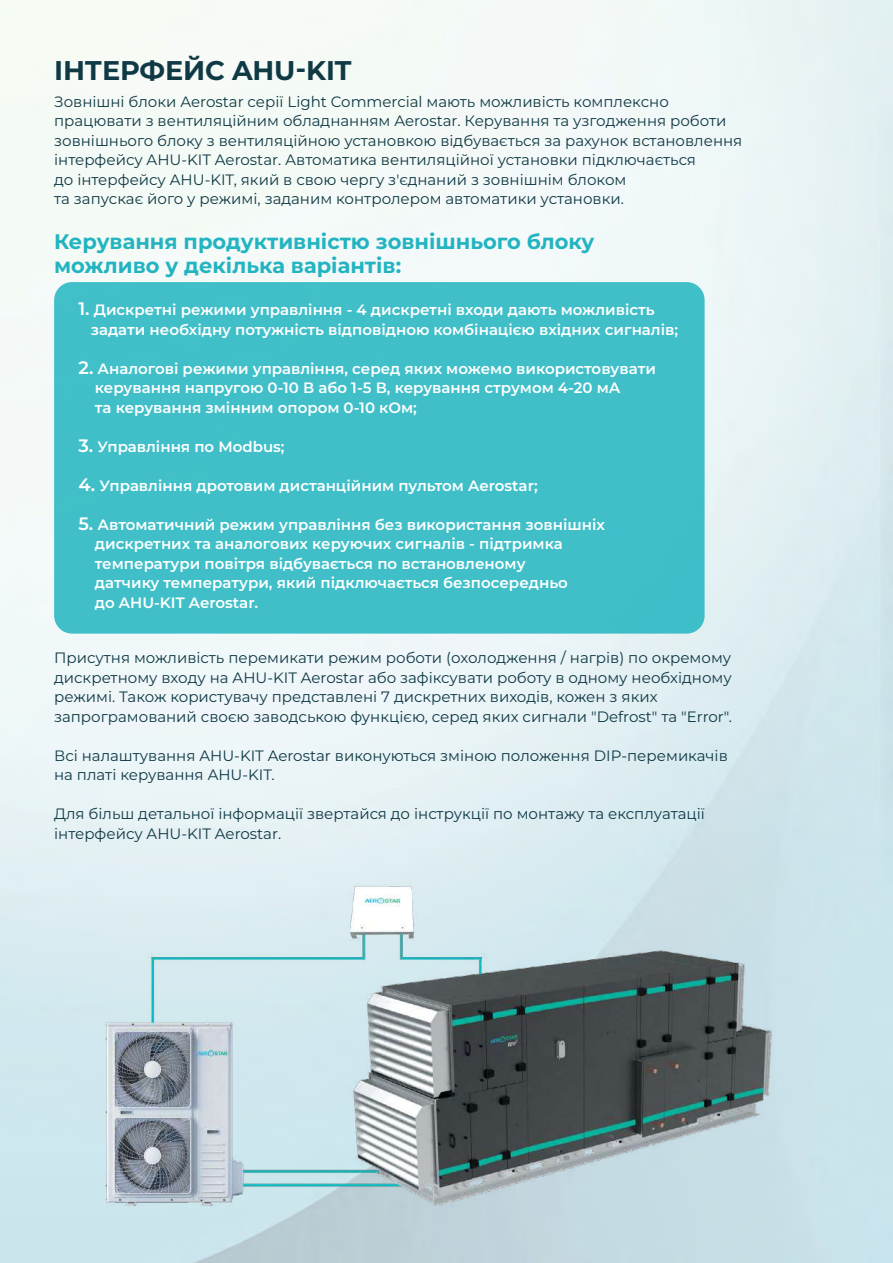
<style>
.page{position:relative;width:893px;height:1263px;background:#fff}
.page>*{position:absolute;margin:0;border:0;box-sizing:border-box;transform-origin:0 0}
.t1{font:700 27px "Montserrat";letter-spacing:-.005em;color:#0f3945}
.t2{font:700 21px/24px "Montserrat";color:#22b4c0}
.t3{font:15px/19.5px "Montserrat";color:#0f3945}
.t4{font:600 15px/19.5px "Montserrat";color:#fff}
.s1{font-size:18px}
</style>
<div class="page">
<div style="left:54px;top:282px;width:651px;height:352px;background:#40bfc9;border-radius:18px"></div>
<img style="left:91px;top:874px;width:690px;height:389px">
<h1 class="t1" style="left:54px;top:53px;width:299px">ІНТЕРФЕЙС AHU-KIT</h1>
<p class="t3" style="left:54px;top:91px;width:690px">Зовнішні блоки Aerostar серії Light Commercial мають можливість комплексно працювати з вентиляційним обладнанням Aerostar. Керування та узгодження роботи зовнішнього блоку з вентиляційною установкою відбувається за рахунок встановлення інтерфейсу AHU-KIT Aerostar. Автоматика вентиляційної установки підключається<br>до інтерфейсу AHU-KIT, який в свою чергу з'єднаний з зовнішнім блоком<br>та запускає його у режимі, заданим контролером автоматики установки.</p>
<h2 class="t2" style="left:54px;top:229px;width:542px">Керування продуктивністю зовнішнього блоку можливо у декілька варіантів:</h2>
<p class="t4" style="left:91px;top:300px;width:589px;text-indent:-12px"><span class="s1">1.</span> Дискретні режими управління - 4 дискретні входи дають можливість задати необхідну потужність відповідною комбінацією вхідних сигналів;</p>
<p class="t4" style="left:95px;top:358px;width:562px;text-indent:-17px"><span class="s1">2.</span> Аналогові режими управління, серед яких можемо використовувати керування напругою 0-10 В або 1-5 В, керування струмом 4-20 мА<br>та керування змінним опором 0-10 кОм;</p>
<p class="t4" style="left:78px;top:436px;width:208px"><span class="s1">3.</span> Управління по Modbus;</p>
<p class="t4" style="left:78px;top:475px;width:461px"><span class="s1">4.</span> Управління дротовим дистанційним пультом Aerostar;</p>
<p class="t4" style="left:95px;top:514px;width:512px;text-indent:-17px"><span class="s1">5.</span> Автоматичний режим управління без використання зовнішніх дискретних та аналогових керуючих сигналів - підтримка температури повітря відбувається по встановленому<br>датчику температури, який підключається безпосередньо<br>до AHU-KIT Aerostar.</p>
<p class="t3" style="left:54px;top:647px;width:679px">Присутня можливість перемикати режим роботи (охолодження / нагрів) по окремому дискретному входу на AHU-KIT Aerostar або зафіксувати роботу в одному необхідному режимі. Також користувачу представлені 7 дискретних виходів, кожен з яких запрограмований своєю заводською функцією, серед яких сигнали "Defrost" та "Error".</p>
<p class="t3" style="left:54px;top:745px;width:675px">Всі налаштування AHU-KIT Aerostar виконуються зміною положення DIP-перемикачів на платі керування AHU-KIT.</p>
<p class="t3" style="left:54px;top:803px;width:652px">Для більш детальної інформації звертайся до інструкції по монтажу та експлуатації інтерфейсу AHU-KIT Aerostar.</p>
</div>
